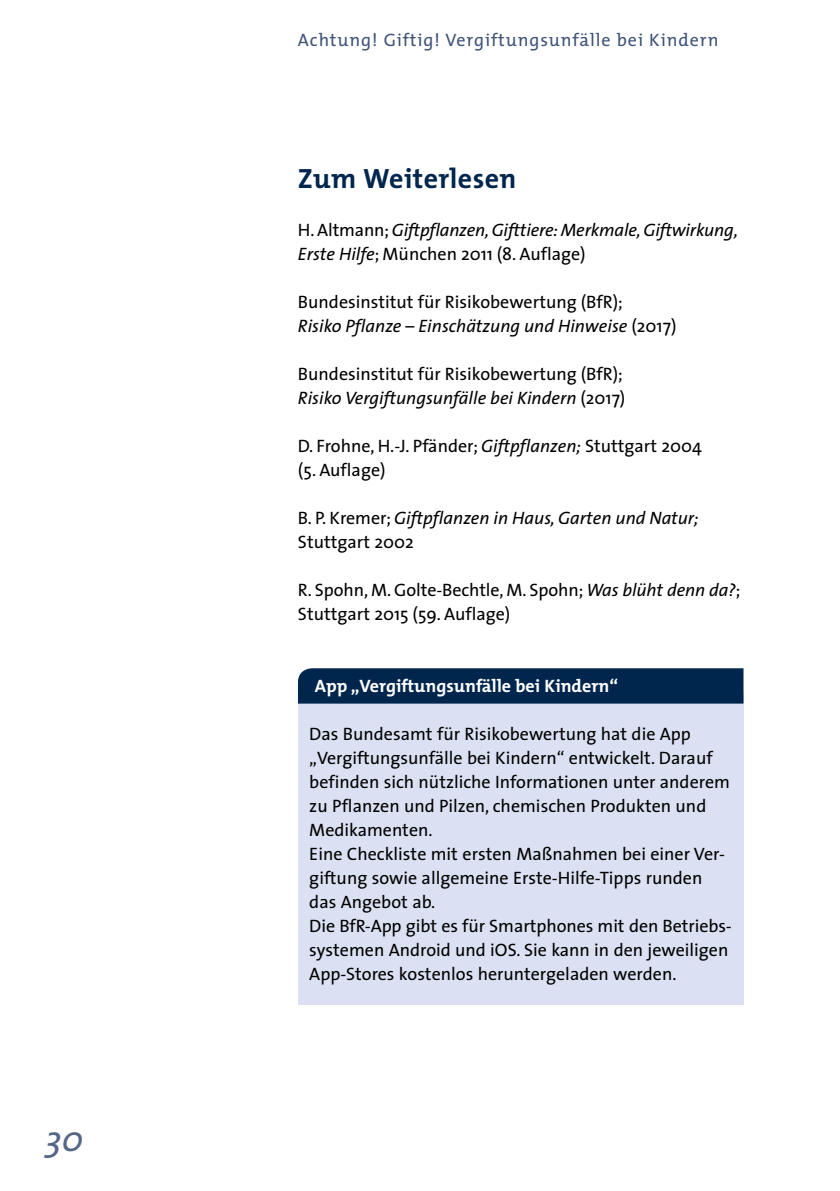
<style>
.page{position:relative;width:840px;height:1191px;background:#fff}
.page>*{position:absolute;margin:0;border:0;box-sizing:border-box;transform-origin:0 0}
.t1{font:italic 36px "The Sans";color:#556588}
.t2{font:700 28px "The Mix";letter-spacing:.015em;color:#00264e}
.t3{font:18px/24px "The Sans";color:#000}
.t4{font:italic 18px/24px "The Sans";letter-spacing:-.01em;color:#000}
.t5{font:18px "The Mix";letter-spacing:.05em;color:#3e5378}
.t6{font:700 18px "The Mix";color:#fff}
.s1{font-style:normal}
.s2{font-style:italic}
</style>
<div class="page">
<div style="left:298px;top:692px;width:445px;height:312px;background:#dbe1f2"></div>
<div style="left:298px;top:668px;width:445px;height:35px;background:#00264e"></div>
<h1 class="t1" style="left:45px;top:1108px;width:40px">30</h1>
<p class="t5" style="left:298px;top:25px;width:422px">Achtung! Giftig! Vergiftungsunfälle bei Kindern</p>
<h2 class="t2" style="left:298px;top:155px;width:220px">Zum Weiterlesen</h2>
<p class="t4" style="left:298px;top:217px;width:441px"><span class="s1">H. Altmann;</span> Giftpflanzen, Gifttiere: Merkmale, Giftwirkung,<br>Erste Hilfe<span class="s1">; München 2011 (8. Auflage)</span></p>
<p class="t3" style="left:298px;top:289px;width:380px">Bundesinstitut für Risikobewertung (BfR);<br><span class="s2">Risiko Pflanze – Einschätzung und Hinweise</span> (2017)</p>
<p class="t3" style="left:298px;top:361px;width:329px">Bundesinstitut für Risikobewertung (BfR);<br><span class="s2">Risiko Vergiftungsunfälle bei Kindern</span> (2017)</p>
<p class="t3" style="left:298px;top:433px;width:405px">D. Frohne, H.-J. Pfänder; <span class="s2">Giftpflanzen;</span> Stuttgart 2004 (5. Auflage)</p>
<p class="t4" style="left:298px;top:505px;width:402px"><span class="s1">B. P. Kremer;</span> Giftpflanzen in Haus, Garten und Natur;<br><span class="s1">Stuttgart 2002</span></p>
<p class="t3" style="left:298px;top:577px;width:443px">R. Spohn, M. Golte-Bechtle, M. Spohn; <span class="s2">Was blüht denn da?</span>;<br>Stuttgart 2015 (59. Auflage)</p>
<p class="t6" style="left:315px;top:671px;width:304px">App „Vergiftungsunfälle bei Kindern“</p>
<p class="t3" style="left:309px;top:721px;width:424px">Das Bundesamt für Risikobewertung hat die App „Vergiftungsunfälle bei Kindern“ entwickelt. Darauf befinden sich nützliche Informationen unter anderem zu Pflanzen und Pilzen, chemischen Produkten und Medikamenten.<br>Eine Checkliste mit ersten Maßnahmen bei einer Ver&shy;giftung sowie allgemeine Erste-Hilfe-Tipps runden das Angebot ab.<br>Die BfR-App gibt es für Smartphones mit den Betriebs&shy;systemen Android und iOS. Sie kann in den jeweiligen App-Stores kostenlos heruntergeladen werden.</p>
</div>
